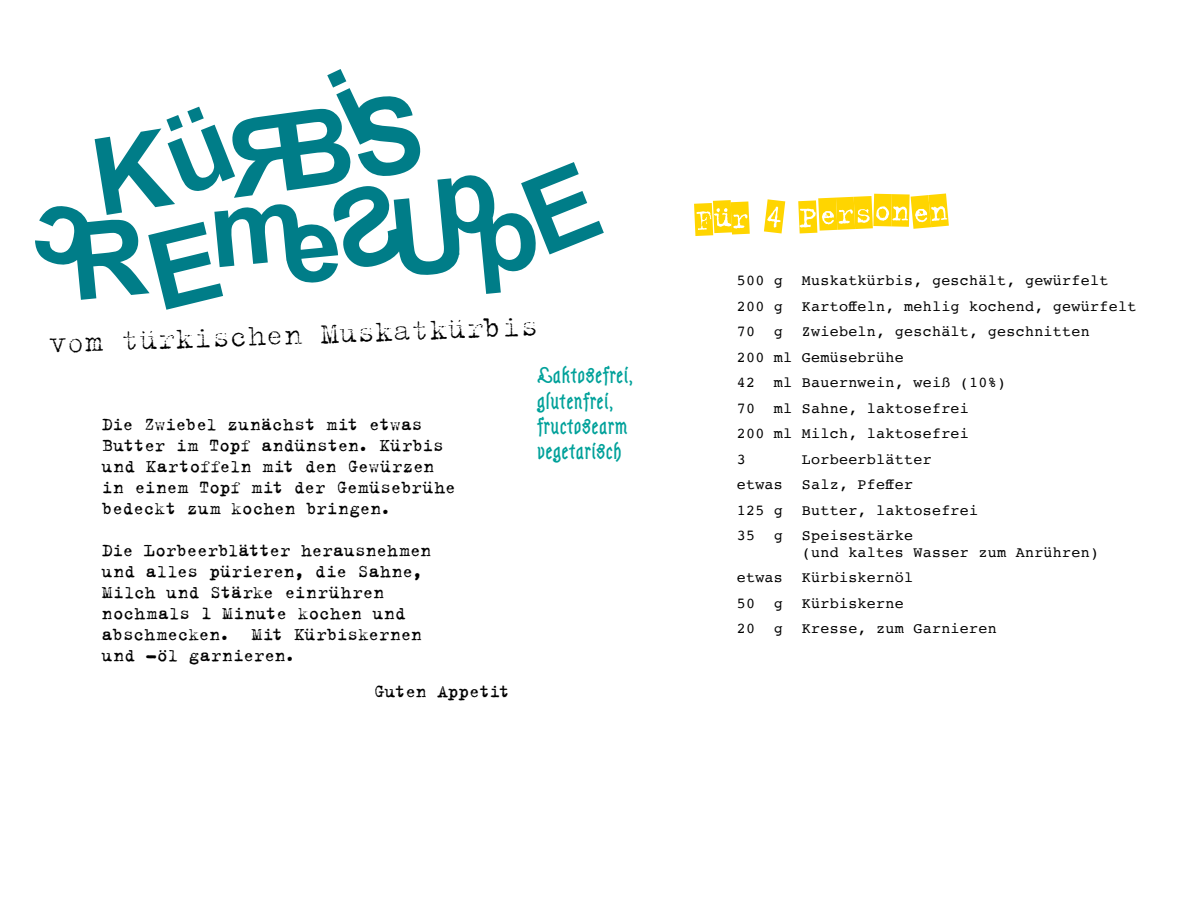
<style>
.page{position:relative;width:1200px;height:900px;background:#fff}
.page>*{position:absolute;margin:0;border:0;box-sizing:border-box;transform-origin:0 0}
.t1{font:300 33px "Trixie";color:#000}
.t2{font:700 21px/25.2px "Astloch";letter-spacing:.02em;color:#00a19a}
.t3{font:19.5px/21px "Trixie";letter-spacing:-.005em;color:#000}
.t4{font:15px/25.5px "Courier";letter-spacing:.02em;color:#000}
.s1{font-family:"Trixie Cameo";color:#fff}
</style>
<div class="page">
<svg style="left:694px;top:200px;width:56px;height:36px"></svg>
<svg style="left:764px;top:199px;width:21px;height:34px"></svg>
<svg style="left:798px;top:194px;width:151px;height:39px"></svg>
<svg style="left:35px;top:69px;width:569px;height:241px"></svg>
<h1 class="t1" style="left:48px;top:325px;width:492px;rotate:-2deg">vom türkischen Muskatkürbis</h1>
<h3 class="t3" style="left:102px;top:413px;width:355px;text-indent:-31px"><span class="s1">1.</span> Die Zwiebel zunächst mit etwas<br>Butter im Topf andünsten. Kürbis und Kartoffeln mit den Gewürzen in einem Topf mit der Gemüsebrühe bedeckt zum kochen bringen.</h3>
<h3 class="t3" style="left:102px;top:539px;width:331px">Die Lorbeerblätter herausnehmen und alles pürieren, die Sahne,<br>Milch und Stärke einrühren nochmals 1 Minute kochen und abschmecken. Mit Kürbiskernen und -öl garnieren.</h3>
<h3 class="t3" style="left:374px;top:680px;width:138px">Guten Appetit</h3>
<h2 class="t2" style="left:537px;top:363px;width:97px">Laktosefrei, glutenfrei, fructosearm vegetarisch</h2>
<p class="t4" style="left:737px;top:267px;width:48px">500 g</p>
<p class="t4" style="left:802px;top:267px;width:308px">Muskatkürbis, geschält, gewürfelt</p>
<p class="t4" style="left:737px;top:293px;width:48px">200 g</p>
<p class="t4" style="left:802px;top:293px;width:336px">Kartoffeln, mehlig kochend, gewürfelt</p>
<p class="t4" style="left:737px;top:318px;width:20px">70</p>
<p class="t4" style="left:774px;top:318px;width:10px">g</p>
<p class="t4" style="left:737px;top:318px;width:355px;text-indent:65px">Zwiebeln, geschält, geschnitten<br>200 ml Gemüsebrühe<br>42</p>
<p class="t4" style="left:774px;top:369px;width:234px">ml Bauernwein, weiß (10%)</p>
<p class="t4" style="left:737px;top:395px;width:234px;text-align:justify;text-indent:37px">ml Sahne, laktosefrei 200 ml Milch, laktosefrei 3</p>
<p class="t4" style="left:737px;top:395px;width:20px">70</p>
<p class="t4" style="left:802px;top:446px;width:131px">Lorbeerblätter</p>
<p class="t4" style="left:737px;top:471px;width:48px">etwas</p>
<p class="t4" style="left:802px;top:471px;width:113px">Salz, Pfeffer</p>
<p class="t4" style="left:737px;top:497px;width:48px">125 g</p>
<p class="t4" style="left:802px;top:497px;width:178px">Butter, laktosefrei</p>
<p class="t4" style="left:737px;top:522px;width:20px">35</p>
<p class="t4" style="left:774px;top:522px;width:10px">g</p>
<p class="t4" style="left:802px;top:527px;width:299px;line-height:16.5px">Speisestärke<br>(und kaltes Wasser zum Anrühren)</p>
<p class="t4" style="left:737px;top:564px;width:48px">etwas</p>
<p class="t4" style="left:802px;top:564px;width:113px">Kürbiskernöl</p>
<p class="t4" style="left:737px;top:590px;width:20px">50</p>
<p class="t4" style="left:774px;top:590px;width:10px">g</p>
<p class="t4" style="left:802px;top:590px;width:103px">Kürbiskerne</p>
<p class="t4" style="left:737px;top:615px;width:20px">20</p>
<p class="t4" style="left:774px;top:615px;width:10px">g</p>
<p class="t4" style="left:802px;top:615px;width:197px">Kresse, zum Garnieren</p>
</div>
